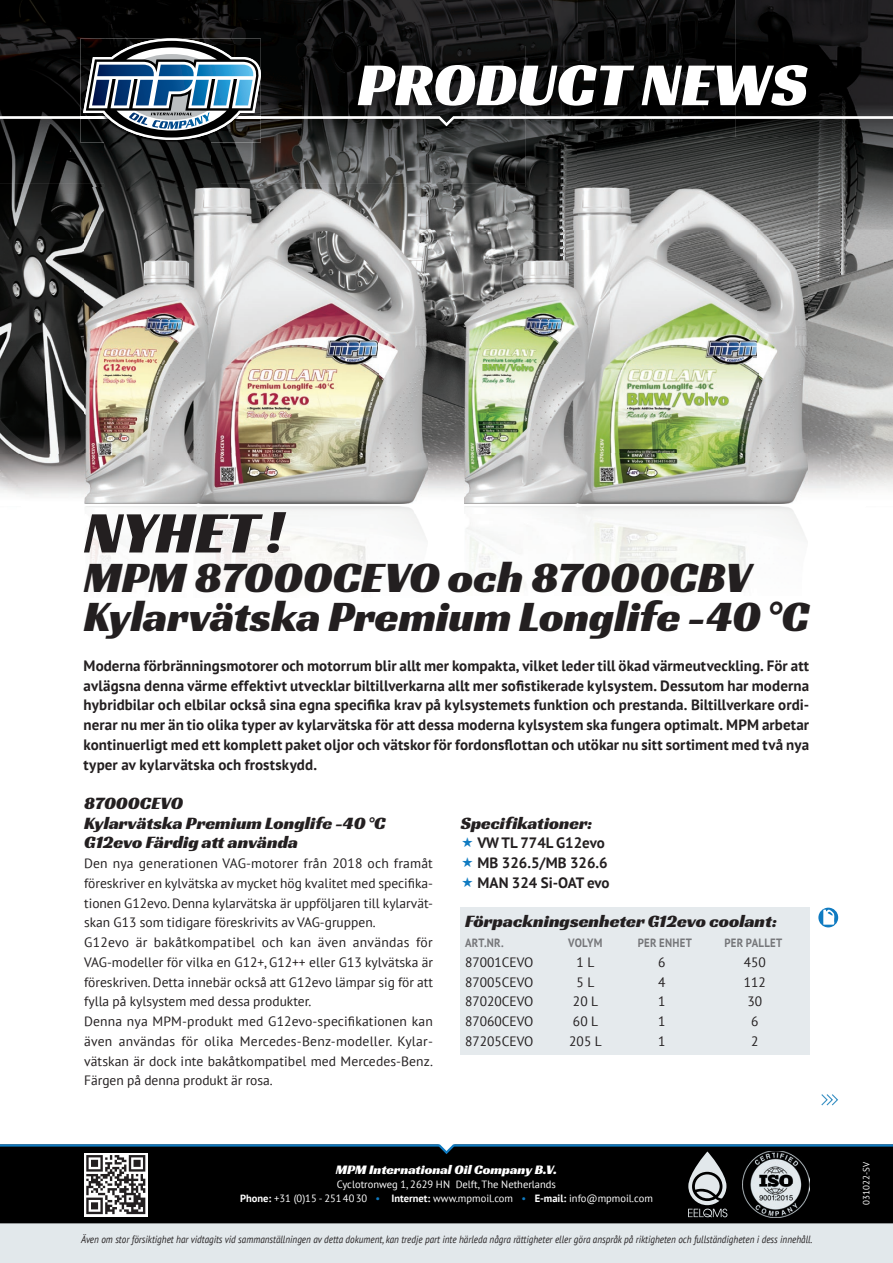
<style>
.page{position:relative;width:893px;height:1263px;background:#fff}
.page>*{position:absolute;margin:0;border:0;box-sizing:border-box;transform-origin:0 0}
.t1{font:62.25px "Racing Sans One";color:#fff}
.t2{font:60px "Racing Sans One";letter-spacing:-.005em;color:#231f20}
.t3{font:45px/39.5px "Racing Sans One";letter-spacing:-.005em;color:#231f20}
.t4{font:18px/19.8px "Racing Sans One";color:#231f20}
.t5{font:700 15px/19.8px "PT Sans";letter-spacing:.005em;color:#231f20}
.t6{font:13.5px/19.8px "PT Sans";color:#231f20}
.t7{font:13.5px "PT Sans";letter-spacing:.02em;color:#231f20}
.t8{font:13.5px "Racing Sans One";color:#fff}
.t9{font:700 12px "PT Sans";letter-spacing:.02em;color:#757679;scale:.9 1}
.t10{font:italic 10.5px "PT Sans";color:#231f20;scale:.87 1}
.t11{font:10.5px "PT Sans";color:#fff}
.t12{font:10.5px "PT Sans";color:#107bc1}
.t13{font:9px "PT Sans";color:#fff}
.s1{font-weight:700}
</style>
<div class="page">
<img style="left:0;top:230px;width:893px;height:224px">
<img style="left:0;top:454px;width:85px;height:50px">
<img style="left:428px;top:454px;width:412px;height:39px">
<img style="left:840px;top:454px;width:53px;height:37px">
<img style="left:0;top:0;width:105px;height:230px">
<img style="left:105px;top:0;width:473px;height:38px">
<img style="left:578px;top:0;width:315px;height:38px">
<img style="left:210px;top:140px;width:315px;height:90px">
<img style="left:525px;top:140px;width:53px;height:47px">
<img style="left:105px;top:143px;width:105px;height:44px">
<img style="left:578px;top:140px;width:210px;height:47px">
<img style="left:788px;top:140px;width:105px;height:90px">
<img style="left:85px;top:454px;width:343px;height:50px">
<img style="left:85px;top:187px;width:343px;height:43px">
<img style="left:464px;top:454px;width:343px;height:50px">
<img style="left:464px;top:187px;width:343px;height:43px">
<img style="left:464px;top:507px;width:342px;height:81px">
<img style="left:85px;top:507px;width:341px;height:79px">
<div style="left:0;top:1219px;width:893px;height:44px;background:#e2e8eb"></div>
<div style="left:0;top:1217px;width:893px;height:6px;background:#000"></div>
<img style="left:80px;top:140px;width:181px;height:3px">
<svg style="left:0;top:38px;width:893px;height:102px;background:#24282b"></svg>
<svg style="left:0;top:1144px;width:893px;height:73px;background:#15181b"></svg>
<div style="left:460px;top:908px;width:349px;height:147px;background:#e5eaed"></div>
<img style="left:818px;top:907px;width:21px;height:21px">
<svg style="left:818px;top:908px;width:20px;height:19px"></svg>
<svg style="left:823px;top:910px;width:11px;height:15px"></svg>
<svg style="left:821px;top:1094px;width:17px;height:12px"></svg>
<h1 class="t1" style="left:358px;top:44px;width:452px">PRODUCT NEWS</h1>
<h2 class="t2" style="left:84px;top:494px;width:201px">NYHET!</h2>
<h3 class="t3" style="left:84px;top:557px;width:727px">MPM 87000CEVO och 87000CBV<br>Kylarvätska Premium Longlife -40 C°</h3>
<p class="t5" style="left:84px;top:655px;width:727px">Moderna förbränningsmotorer och motorrum blir allt mer kompakta, vilket leder till ökad värmeutveckling. För att avlägsna denna värme effektivt utvecklar biltillverkarna allt mer sofistikerade kylsystem. Dessutom har moderna</p>
<p class="t5" style="left:84px;top:714px;width:727px">nerar nu mer än tio olika typer av kylarvätska för att dessa moderna kylsystem ska fungera optimalt. MPM arbetar</p>
<p class="t5" style="left:84px;top:695px;width:727px">hybridbilar och elbilar också sina egna specifika krav på kylsystemets funktion och prestanda. Biltillverkare ordi-</p>
<p class="t5" style="left:84px;top:734px;width:727px">kontinuerligt med ett komplett paket oljor och vätskor för fordonsflottan och utökar nu sitt sortiment med två nya typer av kylarvätska och frostskydd.</p>
<h3 class="t4" style="left:84px;top:793px;width:303px">87000CEVO<br>Kylarvätska Premium Longlife -40 C°<br>G12evo Färdig att använda</h3>
<p class="t6" style="left:84px;top:853px;width:350px">Den nya generationen VAG-motorer från 2018 och framåt</p>
<p class="t6" style="left:84px;top:873px;width:351px">föreskriver en kylvätska av mycket hög kvalitet med specifika-</p>
<p class="t6" style="left:84px;top:893px;width:350px">tionen G12evo.Denna kylarvätska är uppföljaren till kylarvät-</p>
<p class="t6" style="left:84px;top:912px;width:293px">skan G13 som tidigare föreskrivits av VAG-gruppen.</p>
<p class="t7" style="left:154px;top:934px;width:103px">bakåtkompatibel</p>
<p class="t6" style="left:84px;top:932px;width:350px">G12evo<br>VAG-modeller för vilka en G12+, G12++ eller G13 kylvätska är föreskriven.Detta innebär också att G12evo lämpar sig för att fylla på kylsystem med dessa produkter.<br>Denna nya MPM-produkt med G12evo-specifikationen kan</p>
<p class="t6" style="left:84px;top:1050px;width:350px">vätskan är dock inte bakåtkompatibel med Mercedes-Benz.</p>
<p class="t6" style="left:416px;top:932px;width:18px">för</p>
<p class="t6" style="left:136px;top:932px;width:13px">är</p>
<p class="t6" style="left:318px;top:932px;width:30px">även</p>
<p class="t7" style="left:353px;top:934px;width:58px">användas</p>
<p class="t6" style="left:262px;top:932px;width:23px">och</p>
<p class="t6" style="left:290px;top:932px;width:23px">kan</p>
<p class="t6" style="left:204px;top:1031px;width:31px">olika</p>
<p class="t7" style="left:240px;top:1032px;width:195px">Mercedes-Benz-modeller. Kylar-</p>
<p class="t6" style="left:182px;top:1031px;width:18px">för</p>
<p class="t6" style="left:84px;top:1031px;width:30px">även</p>
<p class="t6" style="left:84px;top:1070px;width:190px">Färgen på denna produkt är rosa.</p>
<p class="t7" style="left:119px;top:1032px;width:58px">användas</p>
<h3 class="t4" style="left:461px;top:812px;width:133px">Specifikationer:</h3>
<p class="t5" style="left:478px;top:833px;width:134px">VW TL 774 GL 12evo<br>MB 326.5/MB 326.6<br>MAN 324 Si-OAT evo</p>
<h3 class="t4" style="left:465px;top:911px;width:314px">Förpackningsenheter G12evo coolant:</h3>
<p class="t9" style="left:724px;top:935px;width:66px">PER PALLET</p>
<p class="t9" style="left:568px;top:935px;width:39px">VOLYM</p>
<p class="t9" style="left:465px;top:935px;width:44px">ART.NR.</p>
<p class="t9" style="left:638px;top:935px;width:61px">PER ENHET</p>
<p class="t6" style="left:465px;top:952px;width:70px">87001CEVO</p>
<p class="t6" style="left:577px;top:952px;width:19px">L1</p>
<p class="t6" style="left:658px;top:952px;width:9px">6</p>
<p class="t6" style="left:744px;top:952px;width:24px">450</p>
<p class="t6" style="left:465px;top:971px;width:70px">87005CEVO</p>
<p class="t6" style="left:577px;top:971px;width:19px">L5</p>
<p class="t6" style="left:658px;top:971px;width:9px">4</p>
<p class="t6" style="left:744px;top:971px;width:24px">112</p>
<p class="t6" style="left:465px;top:991px;width:70px">87020CEVO</p>
<p class="t6" style="left:573px;top:991px;width:27px">20L</p>
<p class="t6" style="left:658px;top:991px;width:9px">1</p>
<p class="t6" style="left:747px;top:991px;width:16px">30</p>
<p class="t6" style="left:465px;top:1011px;width:70px">87060CEVO</p>
<p class="t6" style="left:573px;top:1011px;width:27px">60L</p>
<p class="t6" style="left:658px;top:1011px;width:9px">1</p>
<p class="t6" style="left:751px;top:1011px;width:9px">6</p>
<p class="t6" style="left:465px;top:1031px;width:70px">87205CEVO</p>
<p class="t6" style="left:569px;top:1031px;width:34px">205 L</p>
<p class="t6" style="left:658px;top:1031px;width:9px">1</p>
<p class="t6" style="left:751px;top:1031px;width:9px">2</p>
<p class="t8" style="left:336px;top:1161px;width:223px">MPM International Oil Company B .V.</p>
<p class="t11" style="left:456px;top:1178px;width:102px">Delft, The Netherlands</p>
<p class="t11" style="left:337px;top:1178px;width:115px">Cyclotronweg 1, 2629 HN</p>
<p class="t11" style="left:240px;top:1192px;width:129px"><span class="s1">Phone:</span> +31 )0( 15 - 2514030</p>
<p class="t12" style="left:376px;top:1192px;width:6px">•</p>
<p class="t11" style="left:391px;top:1192px;width:123px"><span class="s1">Internet:</span> www.mpmoil.com</p>
<p class="t12" style="left:521px;top:1192px;width:6px">•</p>
<p class="t11" style="left:535px;top:1192px;width:120px"><span class="s1">-E mail:</span> info@mpmoil.com</p>
<p class="t10" style="left:81px;top:1233px;width:842px">Även om stor försiktighet har vidtagits vid sammanställningen av detta dokument, kan tredje part inte härleda några rättigheter eller göra anspråk på riktigheten och fullständigheten i dess innehåll.</p>
<p class="t13" style="left:860px;top:1205px;width:44px;rotate:-90deg">031022-SV</p>
</div>
